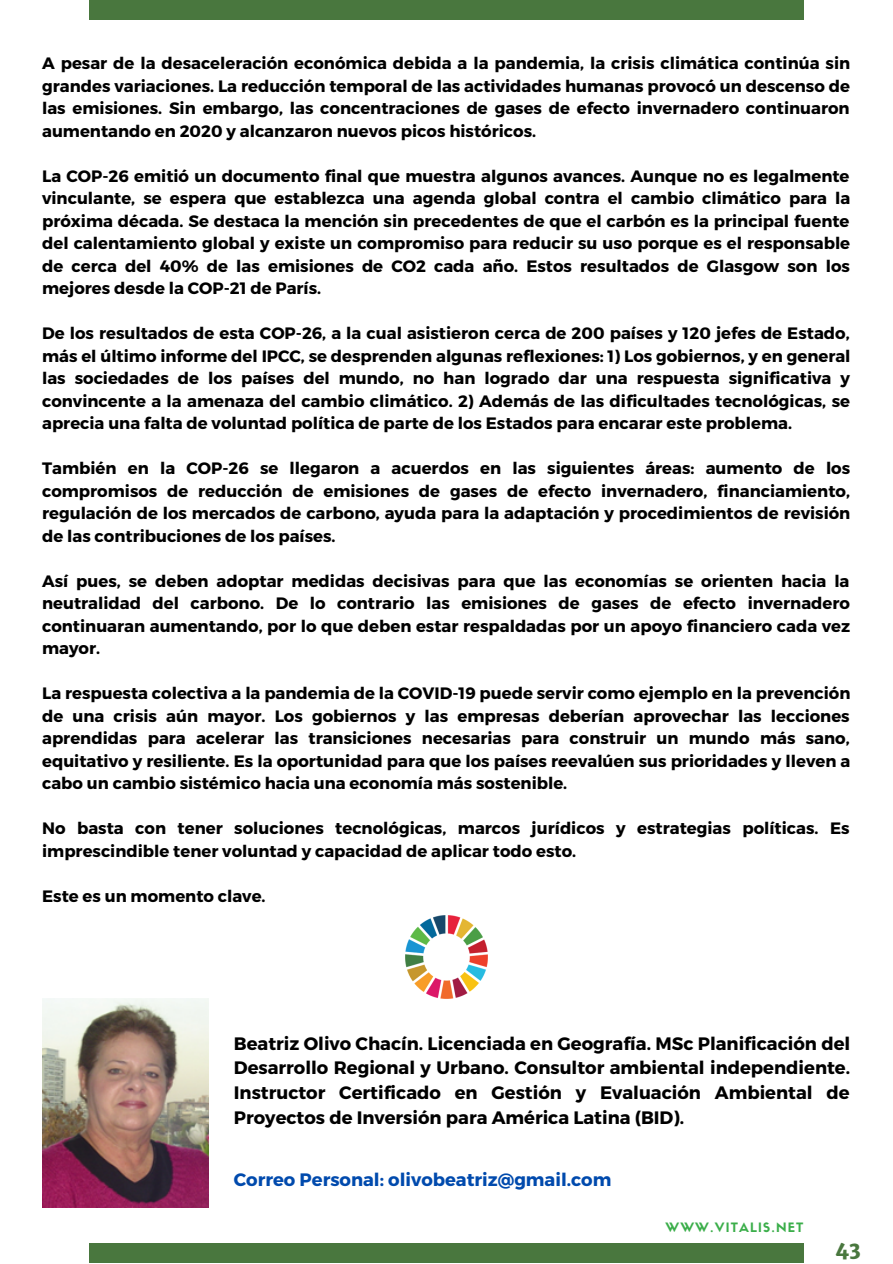
<style>
.page{position:relative;width:893px;height:1264px;background:#fff}
.page>*{position:absolute;margin:0;border:0;box-sizing:border-box;transform-origin:0 0}
.t1{font:800 19.95px "Merriweather Sans";color:#49773e}
.t2{font:700 18px/24.8px "Montserrat";color:#000;text-align:justify}
.t3{font:700 18px "Montserrat";color:#004aad}
.t4{font:700 16.5px/22.5px "Montserrat";color:#000;text-align:justify}
.t5{font:12.75px "Sifonn Basic";letter-spacing:.09em;color:#3bae4a}
</style>
<div class="page">
<div style="left:89px;top:1242px;width:714px;height:20px;background:#49773e"></div>
<div style="left:89px;top:0;width:714px;height:20px;background:#49773e"></div>
<img style="left:405px;top:915px;width:83px;height:84px">
<img style="left:42px;top:998px;width:166px;height:209px">
<p class="t4" style="left:42px;top:51px;width:809px">A pesar de la desaceleración económica debida a la pandemia, la crisis climática continúa sin grandes variaciones. La reducción temporal de las actividades humanas provocó un descenso de las emisiones. Sin embargo, las concentraciones de gases de efecto invernadero continuaron aumentando en 2020 y alcanzaron nuevos picos históricos.</p>
<p class="t4" style="left:42px;top:164px;width:809px">La COP-26 emitió un documento final que muestra algunos avances. Aunque no es legalmente vinculante, se espera que establezca una agenda global contra el cambio climático para la próxima década. Se destaca la mención sin precedentes de que el carbón es la principal fuente del calentamiento global y existe un compromiso para reducir su uso porque es el responsable de cerca del 40% de las emisiones de CO2 cada año. Estos resultados de Glasgow son los mejores desde la COP-21 de París.</p>
<p class="t4" style="left:42px;top:321px;width:809px">De los resultados de esta COP-26, a la cual asistieron cerca de 200 países y 120 jefes de Estado, más el ú ltimo informe del IPCC, se desprenden algunas reflexiones: 1) Los gobiernos, y en general las sociedades de los países del mundo, no han logrado dar una respuesta significativa y convincente a la amenaza del cambio climático. 2) Además de las dificultades tecnológicas, se aprecia una falta de voluntad política de parte de los Estados para encarar este problema.</p>
<p class="t4" style="left:42px;top:456px;width:809px">También en la COP-26 se llegaron a acuerdos en las siguientes áreas: aumento de los compromisos de reducción de emisiones de gases de efecto invernadero, financiamiento, regulación de los mercados de carbono, ayuda para la adaptación y procedimientos de revisión de las contribuciones de los países.</p>
<p class="t4" style="left:42px;top:568px;width:809px">Así pues, se deben adoptar medidas decisivas para que las economías se orienten hacia la neutralidad del carbono. De lo contrario las emisiones de gases de efecto invernadero continuaran aumentando, por lo que deben estar respaldadas por un apoyo financiero cada vez mayor.</p>
<p class="t4" style="left:42px;top:681px;width:809px">La respuesta colectiva a la pandemia de la COVID-19 puede servir como ejemplo en la prevención de una crisis aú n mayor. Los gobiernos y las empresas deberían aprovechar las lecciones aprendidas para acelerar las transiciones necesarias para construir un mundo más sano, equitativo y resiliente. Es la oportunidad para que los países reevalúen sus prioridades y lleven a cabo un cambio sistémico hacia una economía más sostenible.</p>
<p class="t4" style="left:42px;top:816px;width:808px">No basta con tener soluciones tecnológicas, marcos jurídicos y estrategias políticas. Es imprescindible tener voluntad y capacidad de aplicar todo esto.</p>
<p class="t4" style="left:42px;top:883px;width:225px">Este es un momento clave.</p>
<p class="t2" style="left:234px;top:1030px;width:618px">Beatriz Olivo Chacín. Licenciada en Geografía. MSc Planificación del Desarrollo Regional y Urbano. Consultor ambiental independiente.<br>Instructor Certificado en Gestión y Evaluación Ambiental de Proyectos de Inversión para América Latina (BID).</p>
<p class="t3" style="left:234px;top:1168px;width:379px">Correo Personal: olivobeatriz@gmail.com</p>
<p class="t5" style="left:665px;top:1222px;width:139px">WWW.VITALIS.NET</p>
<p class="t1" style="left:835px;top:1235px;width:27px">43</p>
</div>
